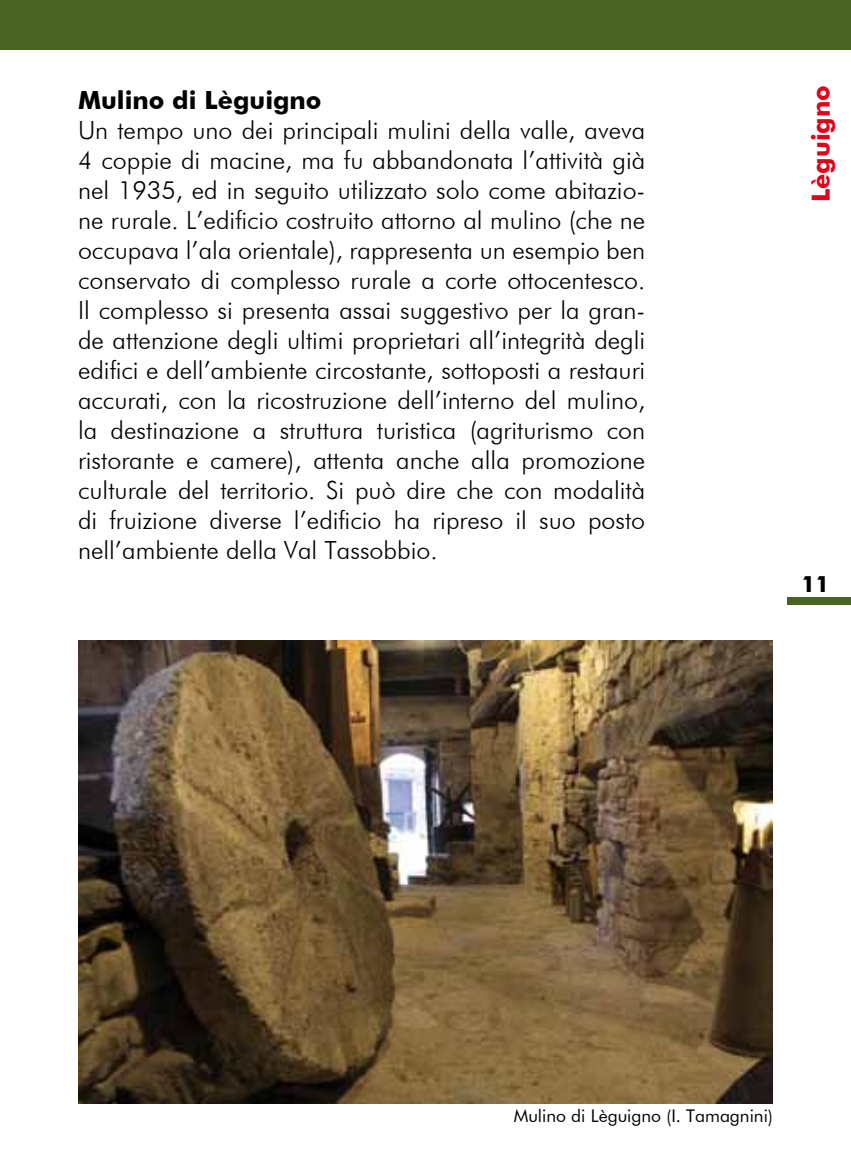
<style>
.page{position:relative;width:851px;height:1170px;background:#fff}
.page>*{position:absolute;margin:0;border:0;box-sizing:border-box;transform-origin:0 0}
.t1{font:300 25px/30px "Futura BT";color:#000;text-align:justify}
.t2{font:700 25px "Futura BT";color:#000}
.t3{font:700 25px "Futura BT";color:#e2001a}
.t4{font:700 22.5px "Futura BT";color:#000}
.t5{font:17.5px "Futura BT";color:#000}
</style>
<div class="page">
<div style="left:0;top:0;width:850px;height:50px;background:#496422"></div>
<img style="left:78px;top:640px;width:694px;height:463px">
<div style="left:787px;top:597px;width:63px;height:7px;background:#496422"></div>
<p class="t2" style="left:78px;top:85px;width:245px">Mulino di Lèguigno</p>
<p class="t1" style="left:78px;top:115px;width:568px">Un tempo uno dei principali mulini della valle, aveva 4 coppie di macine, ma fu abbandonata l’attività già nel 1935, ed in seguito utilizzato solo come abitazio&shy;ne rurale. L’edificio costruito attorno al mulino (che ne occupava l’ala orientale), rappresenta un esempio ben conservato di complesso rurale a corte ottocentesco.<br>Il complesso si presenta assai suggestivo per la gran&shy;de attenzione degli ultimi proprietari all’integrità degli edifici e dell’ambiente circostante, sottoposti a restauri accurati, con la ricostruzione dell’interno del mulino, la destinazione a struttura turistica (agriturismo con ristorante e camere), attenta anche alla promozione culturale del territorio. Si può dire che con modalità di fruizione diverse l’edificio ha ripreso il suo posto nell’ambiente della Val Tassobbio.</p>
<p class="t3" style="left:805px;top:202px;width:119px;rotate:-90deg">Lèguigno</p>
<p class="t4" style="left:801px;top:570px;width:30px">11</p>
<p class="t5" style="left:513px;top:1104px;width:261px">Mulino di Lèguigno (I. Tamagnini)</p>
</div>
